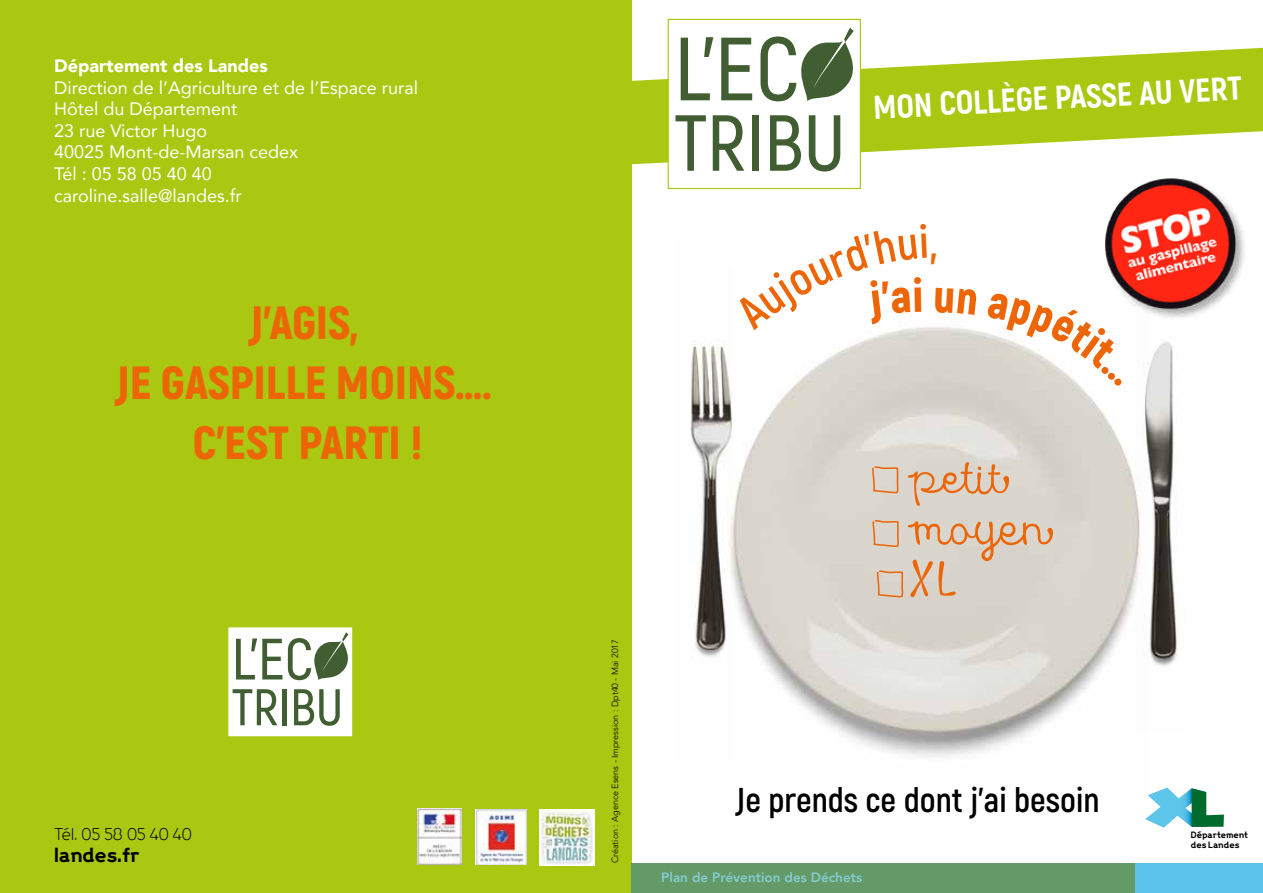
<style>
.page{position:relative;width:1263px;height:893px;background:#fff}
.page>*{position:absolute;margin:0;border:0;box-sizing:border-box;transform-origin:0 0}
.t1{font:300 53.55px/51.3px "Avaline Script";color:#ec6608}
.t2{font:900 46.5px/60px "Akrobat";color:#ec6608;text-align:center}
.t3{font:700 34.5px "Akrobat";color:#000}
.t4{font:800 33px "Akrobat";color:#fff}
.t5{font:18px/21.6px "Avenir";color:#fff}
.t6{font:900 18px "Avenir";color:#fff}
.t7{font:700 18px "Progress";color:#000}
.t8{font:300 15px "Progress";color:#000}
.t9{font:800 13.5px "Avenir";color:#85ccd1}
.t10{font:300 9px "Avenir LT Std";color:#000}
.t11{font:700 8.1px/9.8px "Progress";color:#000}
</style>
<div class="page">
<img style="left:732px;top:330px;width:404px;height:427px">
<img style="left:690px;top:341px;width:42px;height:316px">
<img style="left:1136px;top:341px;width:42px;height:325px">
<img style="left:1104px;top:178px;width:140px;height:140px">
<svg style="left:871px;top:466px;width:28px;height:27px"></svg>
<svg style="left:872px;top:520px;width:27px;height:27px"></svg>
<svg style="left:876px;top:570px;width:28px;height:27px"></svg>
<div style="left:0;top:0;width:631px;height:893px;background:#aac811"></div>
<svg style="left:631px;top:48px;width:632px;height:121px;fill:#aac811"></svg>
<svg style="left:1145px;top:787px;width:79px;height:41px"></svg>
<img style="left:476px;top:809px;width:51px;height:56px">
<img style="left:539px;top:809px;width:56px;height:56px">
<div style="left:668px;top:19px;width:193px;height:170px;background:#fff;border:1px solid #aac811"></div>
<svg style="left:681px;top:37px;width:32px;height:63px"></svg>
<svg style="left:721px;top:38px;width:31px;height:62px"></svg>
<svg style="left:675px;top:115px;width:31px;height:56px"></svg>
<svg style="left:713px;top:115px;width:31px;height:56px"></svg>
<div style="left:752px;top:115px;width:6px;height:56px;background:#405e32"></div>
<svg style="left:770px;top:115px;width:31px;height:56px"></svg>
<svg style="left:809px;top:115px;width:31px;height:57px"></svg>
<svg style="left:760px;top:28px;width:94px;height:74px"></svg>
<div style="left:631px;top:863px;width:632px;height:30px;background:#639a67"></div>
<div style="left:1136px;top:863px;width:127px;height:30px;background:#5cc4ea"></div>
<div style="left:227px;top:626px;width:126px;height:111px;background:#fff;border:1px solid #aac811"></div>
<svg style="left:236px;top:638px;width:46px;height:41px"></svg>
<svg style="left:233px;top:689px;width:44px;height:36px"></svg>
<hr style="left:282px;top:689px;width:4px;height:36px;background:#405e32">
<svg style="left:294px;top:689px;width:46px;height:37px"></svg>
<svg style="left:288px;top:632px;width:64px;height:50px"></svg>
<img style="left:418px;top:809px;width:44px;height:56px">
<svg style="left:901px;top:327px;width:71px;height:3px"></svg>
<svg style="left:986px;top:292px;width:137px;height:95px"></svg>
<p class="t6" style="left:54px;top:50px;width:215px">Département des Landes</p>
<p class="t5" style="left:54px;top:76px;width:366px">Direction de l’Agriculture et de l’Espace rural<br>Hôtel du Département<br>23 rue Victor Hugo<br>40025 Mont-de-Marsan cedex<br>Tél : 05 58 05 40 40<br>caroline.salle@landes.fr</p>
<h2 class="t2" style="left:115px;top:292px;width:378px">J’AGIS,<br>JE GASPILLE MOINS….<br>C’EST PARTI !</h2>
<p class="t8" style="left:54px;top:825px;width:139px">Tél. 05 58 05 40 40</p>
<p class="t7" style="left:54px;top:843px;width:87px">landes.fr</p>
<h3 class="t4" style="left:872px;top:86px;width:371px;rotate:-3deg">MON COLLÈGE PASSE AU VERT</h3>
<p class="t10" style="left:610px;top:863px;width:226px;rotate:-90deg">Création : Agence Esens - Impression : Dpt40 - Mai 2017</p>
<h1 class="t1" style="left:908px;top:449px;width:147px">petit moyen<br>XL</h1>
<h3 class="t3" style="left:736px;top:778px;width:366px">Je prends ce dont j’ai besoin</h3>
<p class="t9" style="left:661px;top:867px;width:202px">Plan de Prévention des Déchets</p>
<p class="t11" style="left:1191px;top:830px;width:59px">Département des Landes</p>
</div>
